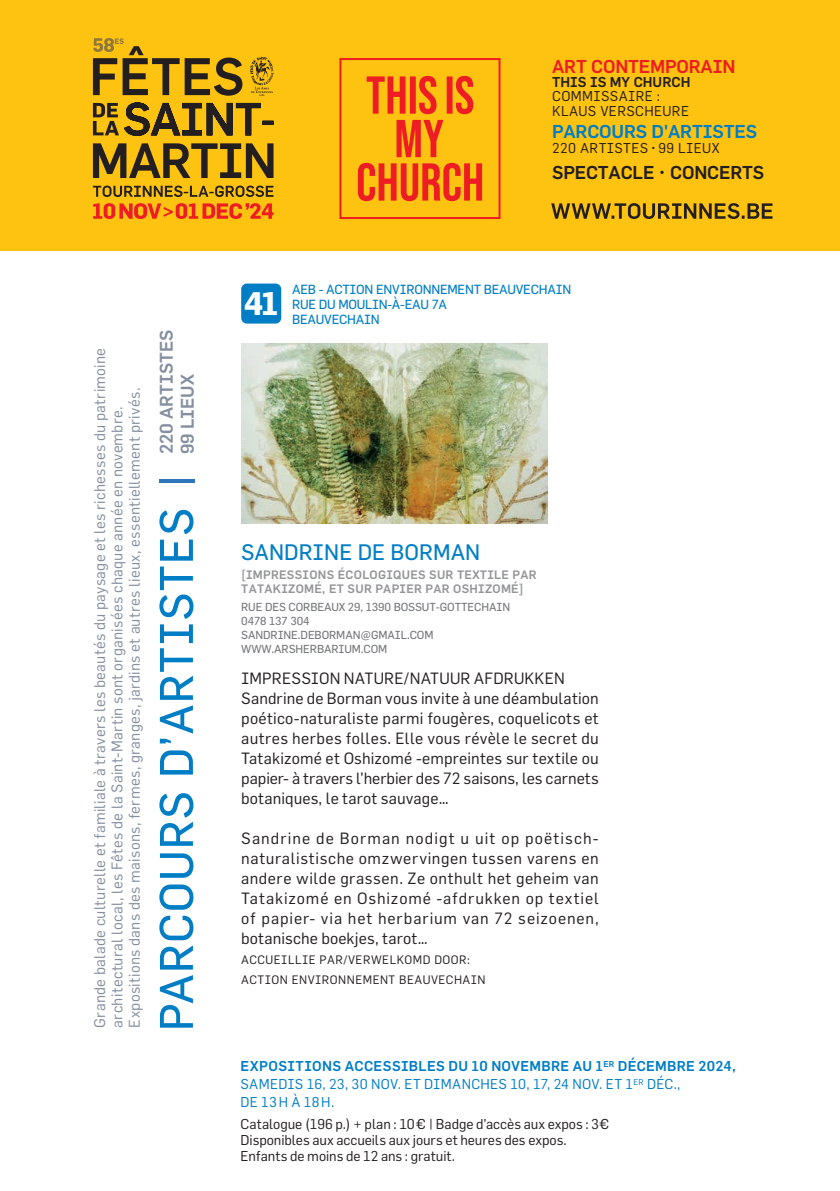
<style>
.page{position:relative;width:840px;height:1191px;background:#fff}
.page>*{position:absolute;margin:0;border:0;box-sizing:border-box;transform-origin:0 0}
.t1{font:700 32px "Flama";color:#fff}
.t2{font:22px "Flama Basic";color:#007ec5}
.t3{font:500 18.2px "Flama";letter-spacing:-.01em;color:#007ec5}
.t4{font:500 18.2px "Flama";letter-spacing:-.01em;color:#231f20}
.t5{font:500 18.2px "Flama";letter-spacing:-.01em;color:#ee1d23}
.t6{font:500 18px/21px "Flama";color:#858f9f}
.t7{font:16px/20px "Flama";letter-spacing:.01em;color:#231f20}
.t8{font:15.2px/17.4px "Flama";letter-spacing:.02em;color:#858f9f}
.t9{font:14px/16px "Flama";color:#231f20}
.t10{font:14px/18px "Flama";letter-spacing:.02em;color:#007ec5}
.t11{font:14px/14.4px "Flama";letter-spacing:.025em;color:#231f20}
.t12{font:500 14px "Flama";color:#231f20}
.t13{font:13px/14.8px "Flama Basic";letter-spacing:-.02em;color:#007ec5}
.t14{font:500 12px/14px "Flama";letter-spacing:.025em;color:#939598}
.t15{font:12px/20px "Flama";letter-spacing:.04em;color:#231f20}
.t16{font:11.4px/14px "Flama Basic";letter-spacing:-.01em;color:#76787b}
.s1{font-weight:500}
</style>
<div class="page">
<div style="left:0;top:0;width:839px;height:250px;background:#fec210"></div>
<div style="left:339px;top:58px;width:161px;height:161px;border:2px solid #ee1d23"></div>
<svg style="left:551px;top:203px;width:221px;height:16px"></svg>
<hr style="left:159px;top:479px;width:36px;height:3px;background:#2e76bc">
<svg style="left:159px;top:510px;width:34px;height:517px"></svg>
<svg style="left:93px;top:186px;width:180px;height:11px"></svg>
<svg style="left:93px;top:143px;width:180px;height:35px"></svg>
<svg style="left:250px;top:57px;width:23px;height:39px"></svg>
<svg style="left:93px;top:102px;width:180px;height:34px"></svg>
<svg style="left:93px;top:38px;width:149px;height:58px"></svg>
<svg style="left:93px;top:203px;width:180px;height:16px"></svg>
<svg style="left:357px;top:163px;width:125px;height:38px"></svg>
<svg style="left:396px;top:120px;width:47px;height:37px"></svg>
<svg style="left:366px;top:76px;width:70px;height:38px"></svg>
<svg style="left:446px;top:76px;width:27px;height:38px"></svg>
<div style="left:241px;top:283px;width:40px;height:40px;background:#007ec5;border-radius:6px"></div>
<img style="left:241px;top:343px;width:306px;height:181px">
<p class="t8" style="left:90px;top:1027px;width:681px;rotate:-90deg">Grande balade culturelle et familiale à travers les beautés du paysage et les richesses du patrimoine architectural local, les Fêtes de la Saint-Martin sont organisées chaque année en novembre.<br>Expositions dans des maisons, fermes, granges, jardins et autres lieux, essentiellement privés.</p>
<p class="t6" style="left:155px;top:454px;width:126px;rotate:-90deg">220 ARTISTES<br>99 LIEUX</p>
<p class="t5" style="left:552px;top:55px;width:185px">ART CONTEMPORAIN</p>
<p class="t12" style="left:552px;top:74px;width:140px">THIS IS MY CHURCH</p>
<p class="t11" style="left:552px;top:89px;width:138px">COMMISSAIRE :<br>KLAUS VERSCHEURE</p>
<p class="t3" style="left:552px;top:121px;width:206px">PARCOURS D'ARTISTES</p>
<p class="t11" style="left:552px;top:140px;width:169px">220 ARTISTES • 99 LIEUX</p>
<p class="t4" style="left:552px;top:161px;width:213px">SPECTACLE • CONCERTS</p>
<h1 class="t1" style="left:244px;top:284px;width:36px">41</h1>
<p class="t13" style="left:292px;top:282px;width:280px">AEB - ACTION ENVIRONNEMENT BEAUVECHAIN<br>RUE DU MOULIN-À-EAU 7A<br>BEAUVECHAIN</p>
<h2 class="t2" style="left:241px;top:538px;width:240px">SANDRINE DE BORMAN</h2>
<p class="t14" style="left:241px;top:568px;width:297px">[IMPRESSIONS ÉCOLOGIQUES SUR TEXTILE PAR<br>TATAKIZOMÉ, ET SUR PAPIER PAR OSHIZOMÉ]</p>
<p class="t16" style="left:241px;top:600px;width:270px">RUE DES CORBEAUX 29, 1390 BOSSUT-GOTTECHAIN<br>0478 137 304<br>SANDRINE.DEBORMAN@GMAIL.COM<br>WWW.ARSHERBARIUM.COM</p>
<p class="t7" style="left:241px;top:667px;width:359px">IMPRESSION NATURE/NATUUR AFDRUKKEN Sandrine de Borman vous invite à une déambulation poético-naturaliste parmi fougères, coquelicots et autres herbes folles. Elle vous révèle le secret du Tatakizomé et Oshizomé -empreintes sur textile ou papier- à travers l’herbier des 72 saisons, les carnets botaniques, le tarot sauvage…</p>
<p class="t7" style="left:241px;top:827px;width:359px;text-align:justify">Sandrine de Borman nodigt u uit op poëtisch&shy;naturalistische omzwervingen tussen varens en andere wilde grassen. Ze onthult het geheim van Tatakizomé en Oshizomé -afdrukken op textiel of papier- via het herbarium van 72 seizoenen, botanische boekjes, tarot…</p>
<p class="t15" style="left:241px;top:949px;width:246px">ACCUEILLIE PAR/VERWELKOMD DOOR:<br>ACTION ENVIRONNEMENT BEAUVECHAIN</p>
<p class="t10" style="left:240px;top:1056px;width:496px"><span class="s1">EXPOSITIONS ACCESSIBLES DU 10 NOVEMBRE AU 1</span><sup>ER</sup> <span class="s1">DÉCEMBRE 2024,<br></span>SAMEDIS 16, 23, 30 NOV. ET DIMANCHES 10, 17, 24 NOV. ET 1<sup>ER</sup> DÉC.,<br>DE 13 H À 18 H.</p>
<p class="t9" style="left:240px;top:1116px;width:370px">Catalogue (196 p.) + plan : 10 € | Badge d’accès aux expos : 3€<br>Disponibles aux accueils aux jours et heures des expos.<br>Enfants de moins de 12 ans : gratuit.</p>
</div>
